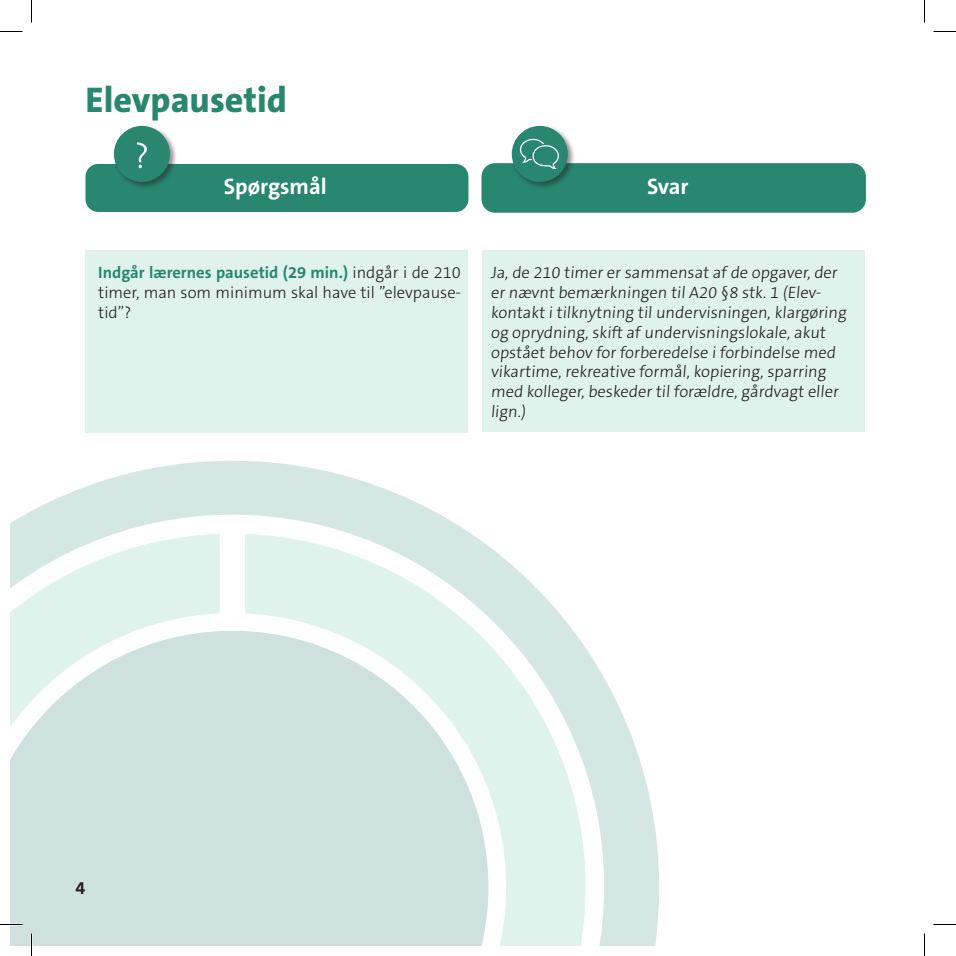
<style>
.page{position:relative;width:956px;height:956px;background:#fff}
.page>*{position:absolute;margin:0;border:0;box-sizing:border-box;transform-origin:0 0}
.t1{font:800 36px "The Sans C5";color:#29866f}
.t2{font:700 22.5px "The Sans C5";color:#fff}
.t3{font:700 18px "The Sans C5";color:#231f20}
.t4{font:300 16.5px/19.8px "The Sans C5";letter-spacing:-.02em;color:#231f20}
.t5{font:300 16.5px/19.8px "The Sans C5";color:#231f20;text-align:justify}
.s1{font-weight:700;color:#29866f}
</style>
<div class="page">
<svg style="left:10px;top:461px;width:649px;height:485px"></svg>
<svg style="left:10px;top:534px;width:210px;height:97px;fill:#dff3ec"></svg>
<svg style="left:245px;top:534px;width:341px;height:412px;fill:#dff3ec"></svg>
<svg style="left:10px;top:631px;width:478px;height:315px;background:#d3e4e1"></svg>
<div style="left:85px;top:164px;width:383px;height:48px;background:#29866f;border-radius:13px"></div>
<div style="left:86px;top:250px;width:382px;height:182px;background:#dff3ec"></div>
<div style="left:482px;top:250px;width:383px;height:181px;background:#dff3ec"></div>
<div style="left:482px;top:164px;width:383px;height:48px;background:#29866f;border-radius:13px"></div>
<div style="left:481px;top:163px;width:385px;height:50px;border:2px solid #29866f;border-radius:13px"></div>
<div style="left:510px;top:124px;width:65px;height:66px;background:#231f20;opacity:.5"></div>
<div style="left:512px;top:126px;width:56px;height:56px;background:#29866f;border-radius:50%"></div>
<div style="left:112px;top:124px;width:66px;height:66px;background:#231f20;opacity:.5"></div>
<div style="left:114px;top:126px;width:56px;height:56px;background:#29866f;border-radius:50%"></div>
<svg style="left:520px;top:139px;width:39px;height:30px"></svg>
<svg style="left:137px;top:142px;width:10px;height:26px"></svg>
<hr style="left:0;top:923px;width:22px;height:2px;background:#fff">
<svg style="left:0;top:31px;width:22px;height:1px"></svg>
<svg style="left:933px;top:31px;width:23px;height:1px"></svg>
<svg style="left:0;top:924px;width:22px;height:1px"></svg>
<svg style="left:933px;top:924px;width:23px;height:1px"></svg>
<svg style="left:31px;top:0;width:1px;height:23px"></svg>
<svg style="left:31px;top:933px;width:1px;height:23px"></svg>
<svg style="left:924px;top:0;width:1px;height:23px"></svg>
<svg style="left:924px;top:933px;width:1px;height:23px"></svg>
<h1 class="t1" style="left:86px;top:77px;width:203px">Elevpausetid</h1>
<h2 class="t2" style="left:224px;top:172px;width:104px">Spørgsmål</h2>
<h2 class="t2" style="left:647px;top:172px;width:43px">Svar</h2>
<p class="t5" style="left:98px;top:263px;width:364px"><span class="s1">Indgår lærernes pausetid (29 min.)</span> indgår i de 210 timer, man som minimum skal have til ”elevpause&shy;tid”?</p>
<p class="t4" style="left:491px;top:263px;width:359px">Ja, de 210 timer er sammensat af de opgaver, der er nævnt bemærkningen til A20 §8 stk. 1 (Elev&shy;kontakt i tilknytning til undervisningen, klargøring og oprydning, skift af undervisningslokale, akut opstået behov for forberedelse i forbindelse med vikartime, rekreative formål, kopiering, sparring med kolleger, beskeder til forældre, gårdvagt eller lign.)</p>
<p class="t3" style="left:76px;top:876px;width:11px">4</p>
</div>
